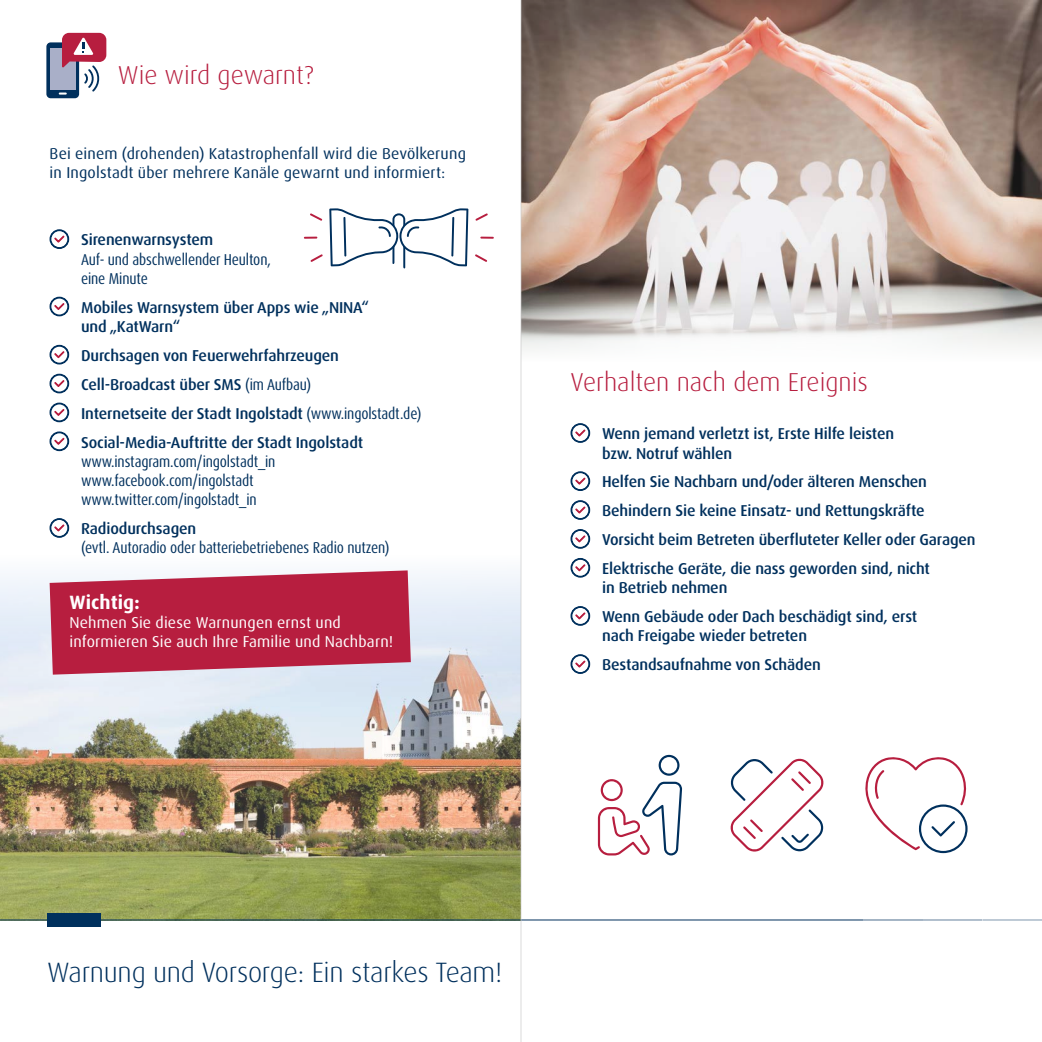
<style>
.page{position:relative;width:1042px;height:1042px;background:#fff}
.page>*{position:absolute;margin:0;border:0;box-sizing:border-box;transform-origin:0 0}
.t1{font:300 28px "Dax Pro";letter-spacing:-.01em;color:#00305d}
.t2{font:300 25.9px "Dax Pro";color:#b71e3f}
.t3{font:700 19.25px "Dax Pro";letter-spacing:.005em;color:#fff}
.t4{font:500 15.75px/28.9px "Dax Pro";letter-spacing:-.01em;color:#00305d}
.t5{font:condensed 15.75px/19.2px "Dax Pro";letter-spacing:-.01em;color:#00305d}
.t6{font:15.75px/19.2px "Dax Pro";letter-spacing:.01em;color:#00305d}
.t7{font:15.75px/19.2px "Dax Pro";letter-spacing:.01em;color:#fff}
.s1{font-weight:400;font-stretch:condensed}
</style>
<div class="page">
<img style="left:0;top:525px;width:521px;height:394px">
<svg style="left:49px;top:229px;width:21px;height:20px"></svg>
<svg style="left:49px;top:296px;width:21px;height:21px"></svg>
<svg style="left:49px;top:344px;width:21px;height:21px"></svg>
<svg style="left:49px;top:373px;width:21px;height:21px"></svg>
<svg style="left:49px;top:402px;width:21px;height:20px"></svg>
<svg style="left:49px;top:431px;width:21px;height:20px"></svg>
<svg style="left:49px;top:518px;width:21px;height:20px"></svg>
<svg style="left:50px;top:570px;width:361px;height:104px;background:#bd3856"></svg>
<hr style="left:0;top:919px;width:1042px;height:1px;background:#00305d">
<div style="left:47px;top:913px;width:53px;height:14px;background:#00305d"></div>
<svg style="left:480px;top:237px;width:14px;height:2px"></svg>
<svg style="left:475px;top:254px;width:12px;height:8px"></svg>
<svg style="left:475px;top:213px;width:13px;height:8px"></svg>
<svg style="left:304px;top:237px;width:13px;height:2px"></svg>
<svg style="left:310px;top:254px;width:13px;height:8px"></svg>
<svg style="left:310px;top:213px;width:12px;height:8px"></svg>
<svg style="left:329px;top:208px;width:139px;height:61px"></svg>
<div style="left:982px;top:919px;width:60px;height:123px;background:#fff"></div>
<div style="left:923px;top:919px;width:59px;height:123px;background:#fff"></div>
<div style="left:863px;top:919px;width:60px;height:123px;background:#fff"></div>
<img style="left:522px;top:0;width:520px;height:350px">
<svg style="left:570px;top:423px;width:20px;height:20px"></svg>
<svg style="left:570px;top:471px;width:20px;height:20px"></svg>
<svg style="left:570px;top:500px;width:20px;height:20px"></svg>
<svg style="left:570px;top:529px;width:20px;height:20px"></svg>
<svg style="left:570px;top:558px;width:20px;height:20px"></svg>
<svg style="left:570px;top:606px;width:20px;height:20px"></svg>
<svg style="left:570px;top:654px;width:20px;height:20px"></svg>
<svg style="left:730px;top:758px;width:94px;height:93px"></svg>
<svg style="left:865px;top:757px;width:102px;height:96px"></svg>
<svg style="left:598px;top:755px;width:84px;height:100px"></svg>
<svg style="left:46px;top:33px;width:60px;height:65px"></svg>
<hr style="left:521px;top:0;width:1px;height:1042px;background:#c6c6c6">
<h2 class="t2" style="left:118px;top:58px;width:197px">Wie wird gewarnt?</h2>
<p class="t6" style="left:50px;top:144px;width:418px">Bei einem (drohenden) Katastrophenfall wird die Bevölkerung in Ingolstadt über mehrere Kanäle gewarnt und informiert:</p>
<p class="t4" style="left:81px;top:226px;width:134px">Sirenenwarnsystem</p>
<p class="t5" style="left:81px;top:250px;width:191px">Auf- und abschwellender Heulton, eine Minute</p>
<p class="t4" style="left:81px;top:298px;width:289px;line-height:19.2px">Mobiles Warnsystem über Apps wie „NINA“ und „KatWarn“</p>
<p class="t4" style="left:81px;top:341px;width:342px">Durchsagen von Feuerwehrfahrzeugen Cell-Broadcast über SMS <span class="s1">(im Aufbau)<br></span>Internetseite der Stadt Ingolstadt <span class="s1">(www.ingolstadt.de)<br></span>Social-Media-Auftritte der Stadt Ingolstadt</p>
<p class="t5" style="left:81px;top:452px;width:196px">www.instagram.com/ingolstadt_in www.facebook.com/ingolstadt www.twitter.com/ingolstadt_in</p>
<p class="t4" style="left:81px;top:514px;width:117px">Radiodurchsagen</p>
<p class="t5" style="left:81px;top:538px;width:310px">(evtl. Autoradio oder batteriebetriebenes Radio nutzen)</p>
<p class="t3" style="left:69px;top:589px;width:72px">Wichtig:</p>
<p class="t7" style="left:69px;top:613px;width:325px">Nehmen Sie diese Warnungen ernst und informieren Sie auch Ihre Familie und Nachbarn!</p>
<h2 class="t2" style="left:570px;top:365px;width:299px">Verhalten nach dem Ereignis</h2>
<p class="t4" style="left:602px;top:424px;width:294px;line-height:19.2px">Wenn jemand verletzt ist, Erste Hilfe leisten bzw. Notruf wählen</p>
<p class="t4" style="left:602px;top:467px;width:375px">Helfen Sie Nachbarn und/oder älteren Menschen Behindern Sie keine Einsatz- und Rettungskräfte Vorsicht beim Betreten überfluteter Keller oder Garagen Elektrische Geräte, die nass geworden sind, nicht</p>
<p class="t4" style="left:602px;top:573px;width:317px">in Betrieb nehmen<br>Wenn Gebäude oder Dach beschädigt sind, erst</p>
<p class="t4" style="left:602px;top:621px;width:220px">nach Freigabe wieder betreten<br>Bestandsaufnahme von Schäden</p>
<h1 class="t1" style="left:47px;top:954px;width:456px">Warnung und Vorsorge: Ein starkes Team!</h1>
</div>
